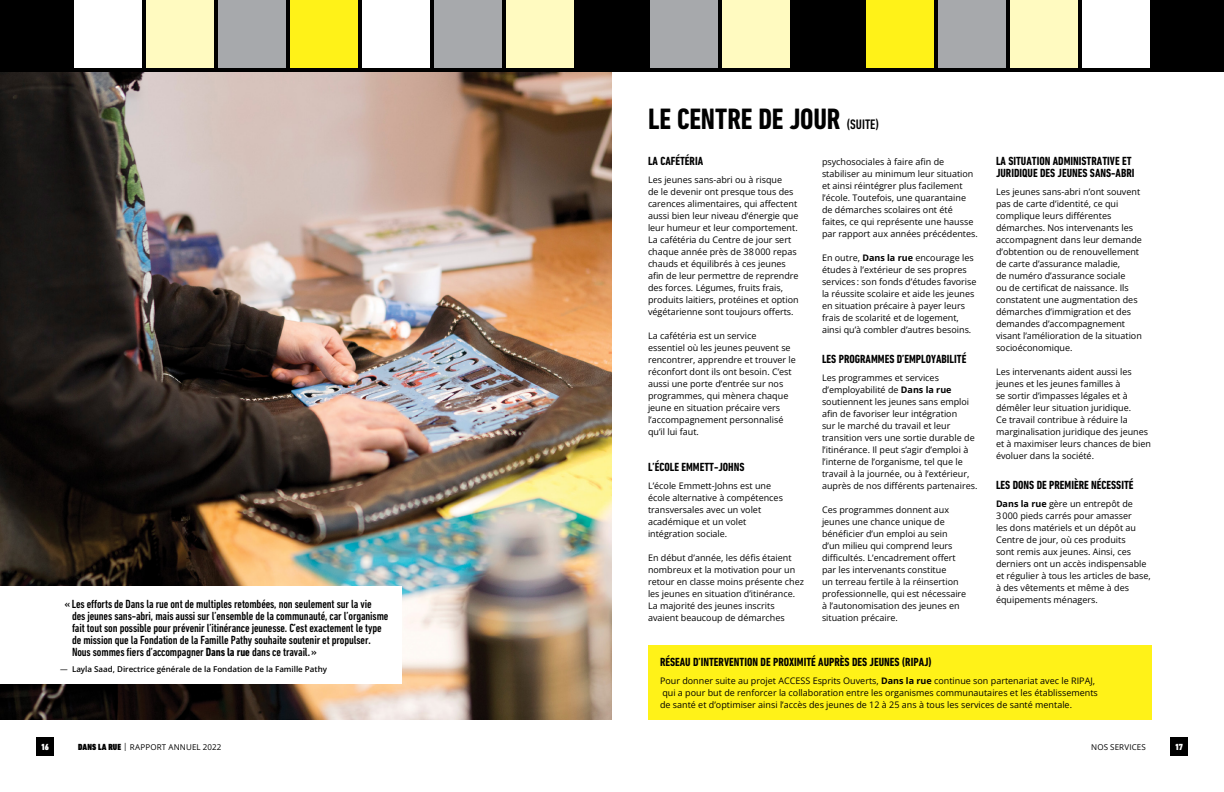
<style>
.page{position:relative;width:1224px;height:792px;background:#fff}
.page>*{position:absolute;margin:0;border:0;box-sizing:border-box;transform-origin:0 0}
.Titre{font:700 condensed 30px "DIN Next LT Pro";letter-spacing:-.005em;color:#000}
.Citation{font:500 condensed 12px/12px "DIN Next LT Pro";letter-spacing:-.01em;color:#000}
.Intertitre_noir{font:700 condensed 12px/12px "DIN Next LT Pro";color:#000}
.Corps{font:9px/12px "Open Sans";color:#000}
.t1{font:900 condensed 9px "DIN Next LT Pro";color:#fff}
.t2{font:600 8px "Open Sans";color:#000}
.Section{font:8px "Open Sans";letter-spacing:.02em;color:#000}
.s1{font-weight:700}
.s2{font-weight:400;font-style:italic}
.s3{font-weight:500;font-size:14px}
.s4{font-family:"DIN Next LT Pro";font-weight:900;font-stretch:condensed;font-size:9px}
</style>
<div class="page">
<svg style="left:0;top:0;width:1224px;height:72px"></svg>
<div style="left:648px;top:645px;width:504px;height:75px;background:#fff218"></div>
<img style="left:0;top:72px;width:612px;height:648px">
<div style="left:0;top:586px;width:402px;height:98px;background:#fff"></div>
<div style="left:36px;top:738px;width:18px;height:18px;background:#000"></div>
<div style="left:1170px;top:738px;width:18px;height:18px;background:#000"></div>
<p class="Citation" style="left:72px;top:597px;width:318px;text-indent:-7px">«Les efforts de Dans la rue ont de multiples retombées, non seulement sur la vie<br>des jeunes sans‑abri, mais aussi sur l’ensemble de la communauté, car l’organisme fait tout son possible pour prévenir l’itinérance jeunesse. C’est exactement le type de mission que la Fondation de la Famille Pathy souhaite soutenir et propulser.<br>Nous sommes fiers d’accompagner <span class="s1">Dans la rue</span> dans ce travail.»</p>
<p class="t2" style="left:60px;top:664px;width:269px"><span class="s2">—</span> Layla Saad, Directrice générale de la Fondation de la Famille Pathy</p>
<p class="Titre" style="left:648px;top:102px;width:233px">LE CENTRE DE JOUR <span class="s3">(SUITE)</span></p>
<p class="Intertitre_noir" style="left:648px;top:155px;width:57px">LA CAFÉTÉRIA</p>
<p class="Corps" style="left:648px;top:174px;width:152px">Les jeunes sans‑abri ou à risque<br>de le devenir ont presque tous des carences alimentaires, qui affectent aussi bien leur niveau d’énergie que leur humeur et leur comportement.<br>La cafétéria du Centre de jour sert chaque année près de 38 000 repas chauds et équilibrés à ces jeunes afin de leur permettre de reprendre des forces. Légumes, fruits frais, produits laitiers, protéines et option végétarienne sont toujours offerts.</p>
<p class="Corps" style="left:648px;top:330px;width:149px">La cafétéria est un service<br>essentiel où les jeunes peuvent se rencontrer, apprendre et trouver le réconfort dont ils ont besoin. C’est aussi une porte d’entrée sur nos programmes, qui mènera chaque jeune en situation précaire vers l’accompagnement personnalisé qu’il lui faut.</p>
<p class="Intertitre_noir" style="left:648px;top:461px;width:98px">L’ÉCOLE EMMETT‑JOHNS</p>
<p class="Corps" style="left:648px;top:480px;width:136px">L’école Emmett‑Johns est une école alternative à compétences transversales avec un volet académique et un volet intégration sociale.</p>
<p class="Corps" style="left:648px;top:552px;width:158px">En début d’année, les défis étaient nombreux et la motivation pour un retour en classe moins présente chez les jeunes en situation d’itinérance.<br>La majorité des jeunes inscrits avaient beaucoup de démarches</p>
<p class="Corps" style="left:822px;top:156px;width:157px">psychosociales à faire afin de stabiliser au minimum leur situation et ainsi réintégrer plus facilement l’école. Toutefois, une quarantaine de démarches scolaires ont été faites, ce qui représente une hausse par rapport aux années précédentes.</p>
<p class="Corps" style="left:822px;top:252px;width:156px">En outre, <span class="s1">Dans la rue</span> encourage les études à l’extérieur de ses propres services : son fonds d’études favorise la réussite scolaire et aide les jeunes en situation précaire à payer leurs frais de scolarité et de logement, ainsi qu’à combler d’autres besoins.</p>
<p class="Intertitre_noir" style="left:822px;top:353px;width:146px">LES PROGRAMMES D’EMPLOYABILITÉ</p>
<p class="Corps" style="left:822px;top:372px;width:157px">Les programmes et services d’employabilité de <span class="s1">Dans la rue </span>soutiennent les jeunes sans emploi afin de favoriser leur intégration<br>sur le marché du travail et leur transition vers une sortie durable de l’itinérance. Il peut s’agir d’emploi à l’interne de l’organisme, tel que le travail à la journée, ou à l’extérieur, auprès de nos différents partenaires.</p>
<p class="Corps" style="left:822px;top:504px;width:146px">Ces programmes donnent aux jeunes une chance unique de bénéficier d’un emploi au sein d’un milieu qui comprend leurs difficultés. L’encadrement offert par les intervenants constitue<br>un terreau fertile à la réinsertion professionnelle, qui est nécessaire à l’autonomisation des jeunes en situation précaire.</p>
<p class="Intertitre_noir" style="left:996px;top:155px;width:140px">LA SITUATION ADMINISTRATIVE ET<br>JURIDIQUE DES JEUNES SANS‑ABRI</p>
<p class="Corps" style="left:996px;top:186px;width:147px">Les jeunes sans‑abri n’ont souvent pas de carte d’identité, ce qui complique leurs différentes démarches. Nos intervenants les accompagnent dans leur demande d’obtention ou de renouvellement de carte d’assurance maladie,<br>de numéro d’assurance sociale<br>ou de certificat de naissance. Ils constatent une augmentation des démarches d’immigration et des demandes d’accompagnement visant l’amélioration de la situation socioéconomique.</p>
<p class="Corps" style="left:996px;top:366px;width:156px">Les intervenants aident aussi les jeunes et les jeunes familles à<br>se sortir d’impasses légales et à démêler leur situation juridique.<br>Ce travail contribue à réduire la marginalisation juridique des jeunes et à maximiser leurs chances de bien évoluer dans la société.</p>
<p class="Intertitre_noir" style="left:996px;top:479px;width:139px">LES DONS DE PREMIÈRE NÉCESSITÉ</p>
<p class="Corps" style="left:996px;top:498px;width:156px"><span class="s1">Dans la rue</span> gère un entrepôt de<br>3 000 pieds carrés pour amasser<br>les dons matériels et un dépôt au<br>Centre de jour, où ces produits<br>sont remis aux jeunes. Ainsi, ces derniers ont un accès indispensable et régulier à tous les articles de base, à des vêtements et même à des équipements ménagers.</p>
<p class="Intertitre_noir" style="left:660px;top:656px;width:273px">RÉSEAU D’INTERVENTION DE PROXIMITÉ AUPRÈS DES JEUNES (RIPAJ)</p>
<p class="Corps" style="left:660px;top:675px;width:439px">Pour donner suite au projet ACCESS Esprits Ouverts, <span class="s1">Dans la rue</span> continue son partenariat avec le RIPAJ, qui a pour but de renforcer la collaboration entre les organismes communautaires et les établissements de santé et d’optimiser ainsi l’accès des jeunes de 12 à 25 ans à tous les services de santé mentale.</p>
<p class="t1" style="left:41px;top:742px;width:9px">16</p>
<p class="Section" style="left:78px;top:742px;width:145px"><span class="s4">DANS LA RUE</span> | RAPPORT ANNUEL 2022</p>
<p class="Section" style="left:1091px;top:741px;width:25px">Nos services</p>
<p class="t1" style="left:1175px;top:742px;width:9px">17</p>
</div>
